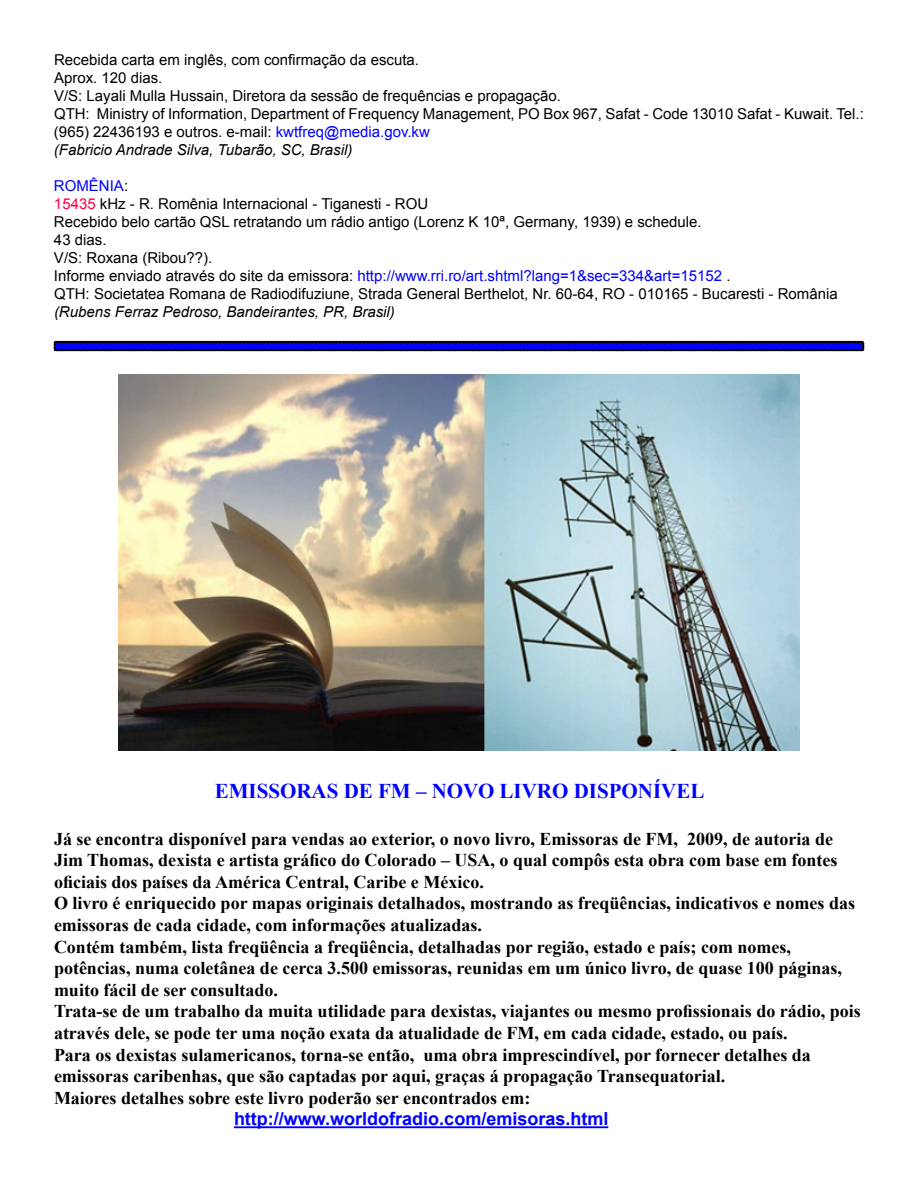
<style>
.page{position:relative;width:918px;height:1188px;background:#fff}
.page>*{position:absolute;margin:0;border:0;box-sizing:border-box;transform-origin:0 0}
.t1{font:700 21px "Times New Roman";color:#00f}
.t2{font:700 18px/21.6px "Times New Roman";color:#000}
.t3{font:700 18px "Arial";color:#00f}
.t4{font:15px/18px "Arial";color:#000}
.t5{font:italic 15px "Arial";color:#000}
.s1{color:#00f}
.s2{font-style:italic}
.s3{color:#ff0043}
</style>
<div class="page">
<hr style="left:234px;top:1126px;width:374px;height:2px;background:#00f">
<img style="left:119px;top:374px;width:680px;height:377px">
<svg style="left:54px;top:341px;width:810px;height:10px;background:#00009a"></svg>
<p class="t4" style="left:54px;top:51px;width:811px">Recebida carta em inglês, com confirmação da escuta.<br>Aprox. 120 dias.<br>V/S: Layali Mulla Hussain, Diretora da sessão de frequências e propagação.<br>QTH: Ministry of I nformation, Department of Frequency Management, PO Box 967, Safat - Code 13010 Safat - Kuwait. Tel.: (965) 22436193 e outros. e-mail: <span class="s1">kwtfreq@media.gov.kw<br></span><span class="s2">(Fabricio Andrade Silva, Tubarão, SC, Brasil)</span></p>
<p class="t4" style="left:54px;top:177px;width:785px"><span class="s1">ROMÊNIA</span>:<br><span class="s3">15435</span> kHz - R. Romênia I nternacional - Tiganesti - ROU<br>Recebido belo cartão QSL retratando um rádio antigo (Lorenz K 10ª, Germany, 1939) e schedule.<br>43 dias.<br>V/S: Roxana (Ribou??).<br>I nforme enviado através do site da emissora: <span class="s1">http://www.rri.ro/art.shtml?lang=1&amp;sec=334&amp;art=15152</span> .<br>QTH: Societatea Romana de Radiodifuziune, Strada General Berthelot, Nr. 60-64, RO - 010165 - Bucaresti - România</p>
<p class="t5" style="left:54px;top:302px;width:342px">(Rubens Ferraz Pedroso, Bandeirantes, PR, Brasil)</p>
<p class="t1" style="left:215px;top:776px;width:491px">EMISSORAS DE FM – NOVO LIVRO DISPONÍVEL</p>
<p class="t2" style="left:54px;top:827px;width:808px">Já se encontra disponível para vendas ao exterior, o novo livro, Emissoras de FM, 2009, de autoria de Jim Thomas, dexista e artista gráfico do Colorado – USA, o qual compôs esta obra com base em fontes oficiais dos países da América Central, Caribe e México.<br>O livro é enriquecido por mapas originais detalhados, mostrando as freqüências, indicativos e nomes das emissoras de cada cidade, com informações atualizadas.<br>Contém também, lista freqüência a freqüência, detalhadas por região, estado e país; com nomes, potências, numa coletânea de cerca 3.500 emissoras, reunidas em um único livro, de quase 100 páginas, muito fácil de ser consultado.<br>Trata-se de um trabalho da muita utilidade para dexistas, viajantes ou mesmo profissionais do rádio, pois através dele, se pode ter uma noção exata da atualidade de FM, em cada cidade, estado, ou país.<br>Para os dexistas sulamericanos, torna-se então, uma obra imprescindível, por fornecer detalhes da emissoras caribenhas, que são captadas por aqui, graças á propagação Transequatorial.<br>Maiores detalhes sobre este livro poderão ser encontrados em:</p>
<p class="t3" style="left:234px;top:1107px;width:376px">http://www.worldofradio.com/emisoras.html</p>
</div>
